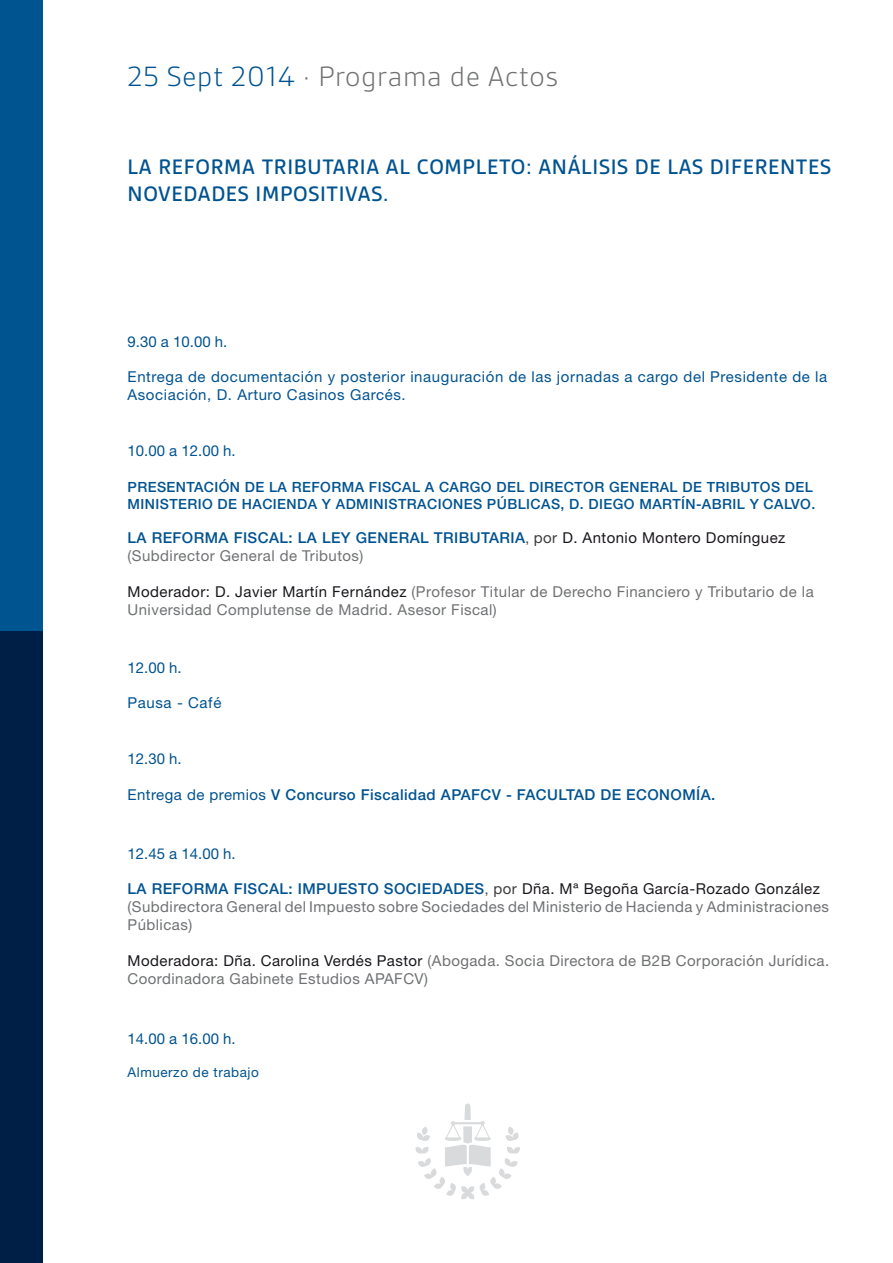
<style>
.page{position:relative;width:893px;height:1263px;background:#fff}
.page>*{position:absolute;margin:0;border:0;box-sizing:border-box;transform-origin:0 0}
.t1{font:300 30px "Gesta";letter-spacing:.03em;color:#707173}
.t2{font:500 22.5px/27px "Gesta";letter-spacing:.03em;color:#005390}
.t3{font:15px/18px "Helvetica Neue";letter-spacing:.03em;color:#707173}
.t4{font:500 15px/18px "Helvetica Neue";letter-spacing:.03em;color:#005390}
.t5{font:15px/18px "Helvetica Neue";letter-spacing:.04em;color:#005390}
.t6{font:500 14.1px/17px "Helvetica Neue";letter-spacing:.03em;color:#005390}
.t7{font:13.5px "Helvetica Neue";letter-spacing:.04em;color:#005390}
.s1{color:#005390}
.s2{font-weight:400;font-size:13.5px;color:#3e3e40}
.s3{font-weight:400;color:#3e3e40}
.s4{font-weight:400;color:#1a171c}
.s5{font-weight:400;color:#707173}
.s6{color:#1a171c}
.s7{font-weight:400}
</style>
<div class="page">
<div style="left:0;top:0;width:43px;height:631px;background:#00548f"></div>
<div style="left:0;top:631px;width:43px;height:632px;background:#001f47"></div>
<svg style="left:416px;top:1103px;width:104px;height:96px"></svg>
<p class="t1" style="left:128px;top:60px;width:432px"><span class="s1">25 Sept 2014</span> · Programa de Actos</p>
<p class="t2" style="left:128px;top:153px;width:705px">LA REFORMA TRIBUTARIA AL COMPLETO: ANÁLISIS DE LAS DIFERENTES<br>NOVEDADES IMPOSITIVAS.</p>
<p class="t5" style="left:128px;top:332px;width:101px">9.30 a 10.00 h.</p>
<p class="t5" style="left:128px;top:367px;width:701px">Entrega de documentación y posterior inauguración de las jornadas a cargo del Presidente de la<br>Asociación, D. Arturo Casinos Garcés.</p>
<p class="t5" style="left:128px;top:442px;width:110px">10.00 a 12.00 h.</p>
<p class="t6" style="left:128px;top:479px;width:689px">PRESENTACIÓN DE LA REFORMA FISCAL A CARGO DEL DIRECTOR GENERAL DE TRIBUTOS DEL<br>MINISTERIO DE HACIENDA Y ADMINISTRACIONES PÚBLICAS, D. DIEGO MARTÍN-ABRIL Y CALVO.</p>
<p class="t4" style="left:128px;top:529px;width:659px">LA REFORMA FISCAL: LA LEY GENERAL TRIBUTARIA<span class="s2">,</span> <span class="s3">por</span> <span class="s4">D. Antonio Montero Domínguez </span><span class="s5">(Subdirector General de Tributos)</span></p>
<p class="t3" style="left:128px;top:583px;width:688px"><span class="s6">Moderador: D. Javier Martín Fernández</span> (Profesor Titular de Derecho Financiero y Tributario de la<br>Universidad Complutense de Madrid. Asesor Fiscal)</p>
<p class="t5" style="left:128px;top:658px;width:56px">12.00 h.</p>
<p class="t5" style="left:128px;top:693px;width:95px">Pausa - Café</p>
<p class="t5" style="left:128px;top:749px;width:56px">12.30 h.</p>
<p class="t4" style="left:128px;top:785px;width:589px"><span class="s7">Entrega de premios</span> V Concurso Fiscalidad APAFCV - FACULTAD DE ECONOMÍA.</p>
<p class="t5" style="left:128px;top:845px;width:110px">12.45 a 14.00 h.</p>
<p class="t4" style="left:128px;top:880px;width:694px">LA REFORMA FISCAL: IMPUESTO SOCIEDADES<span class="s2">,</span> <span class="s3">por</span> <span class="s4">Dña. Mª Begoña García-Rozado González</span></p>
<p class="t3" style="left:128px;top:898px;width:703px">(Subdirectora General del Impuesto sobre Sociedades del Ministerio de Hacienda y Administraciones<br>Públicas)</p>
<p class="t3" style="left:128px;top:952px;width:703px"><span class="s6">Moderadora: Dña. Carolina Verdés Pastor</span> (Abogada. Socia Directora de B2B Corporación Jurídica.<br>Coordinadora Gabinete Estudios APAFCV)</p>
<p class="t5" style="left:128px;top:1029px;width:110px">14.00 a 16.00 h.</p>
<p class="t7" style="left:128px;top:1064px;width:133px">Almuerzo de trabajo</p>
</div>
